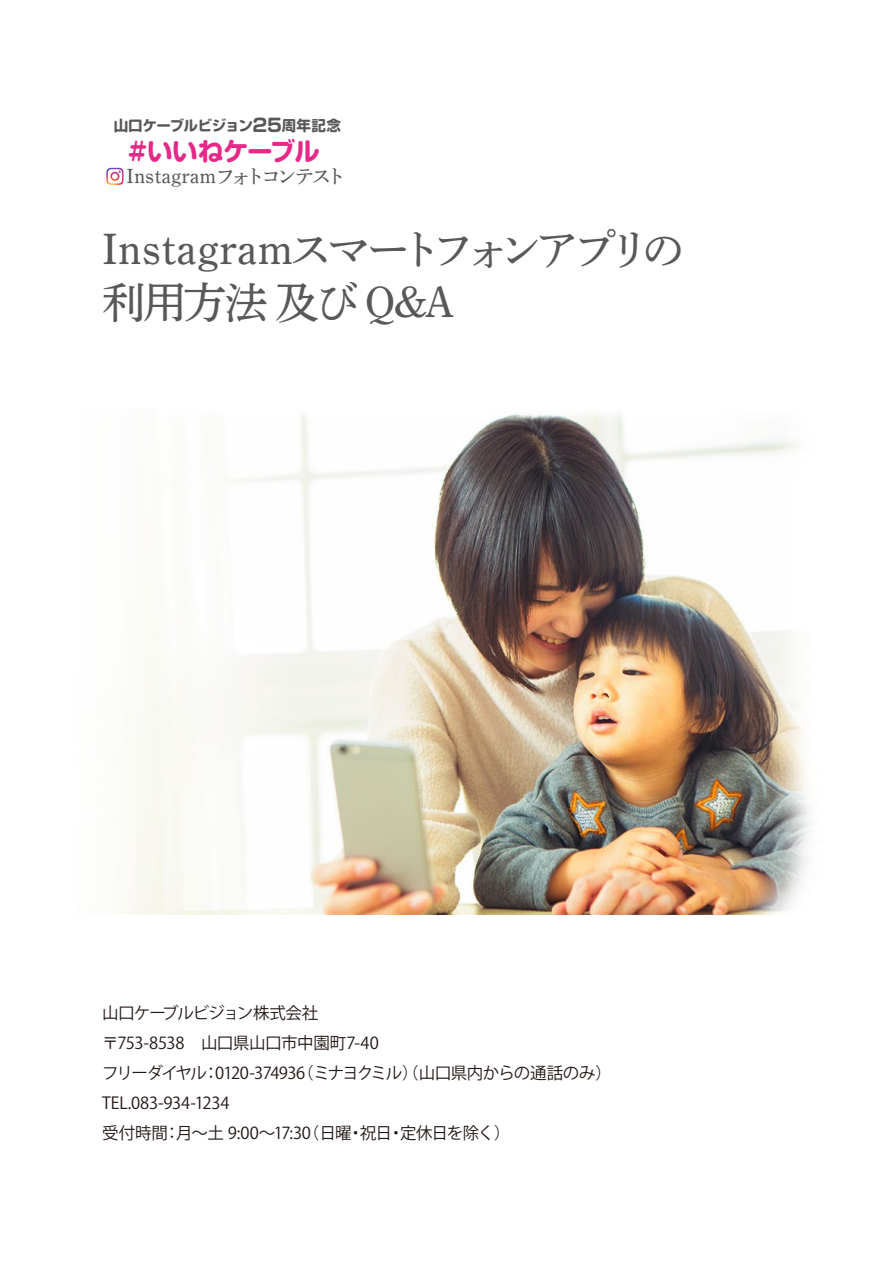
<style>
.page{position:relative;width:893px;height:1263px;background:#fff}
.page>*{position:absolute;margin:0;border:0;box-sizing:border-box;transform-origin:0 0}
.t1{font:43.8px/52.9px "Shuei Yobu Min Std M";letter-spacing:-.1em;color:#595757}
.t2{font:700 25.65px "Soft Go Std";letter-spacing:-.04em;color:#e62989}
.t3{font:20.55px "Shuei Yobu Min Std M";letter-spacing:-.025em;color:#595757}
.t4{font:16.5px/30px "Koz Go Pr 6 N";letter-spacing:-.035em;color:#221815}
.t5{font:700 14.55px "Soft Go Std";letter-spacing:-.035em;color:#595757}
.s1{font-size:18.15px}
</style>
<div class="page">
<img style="left:130px;top:412px;width:680px;height:503px">
<img style="left:106px;top:168px;width:15px;height:17px">
<p class="t5" style="left:114px;top:115px;width:229px">山口ケーブルビジョン<span class="s1">25</span>周年記念</p>
<h2 class="t2" style="left:128px;top:133px;width:194px">#いいねケーブル</h2>
<p class="t3" style="left:127px;top:162px;width:221px">Instagramフォトコンテスト</p>
<h1 class="t1" style="left:102px;top:222px;width:584px">Instagramスマートフォンアプリの利用方法 及び Q&amp;A</h1>
<p class="t4" style="left:102px;top:998px;width:511px">山口ケーブルビジョン株式会社<br>〒753-8538　山口県山口市中園町7-40<br>フリーダイヤル：0120-374936（ミナヨクミル）（山口県内からの通話のみ）<br>TEL.083-934-1234<br>受付時間：月～土 9:00～17:30（日曜・祝日・定休日を除く）</p>
</div>
